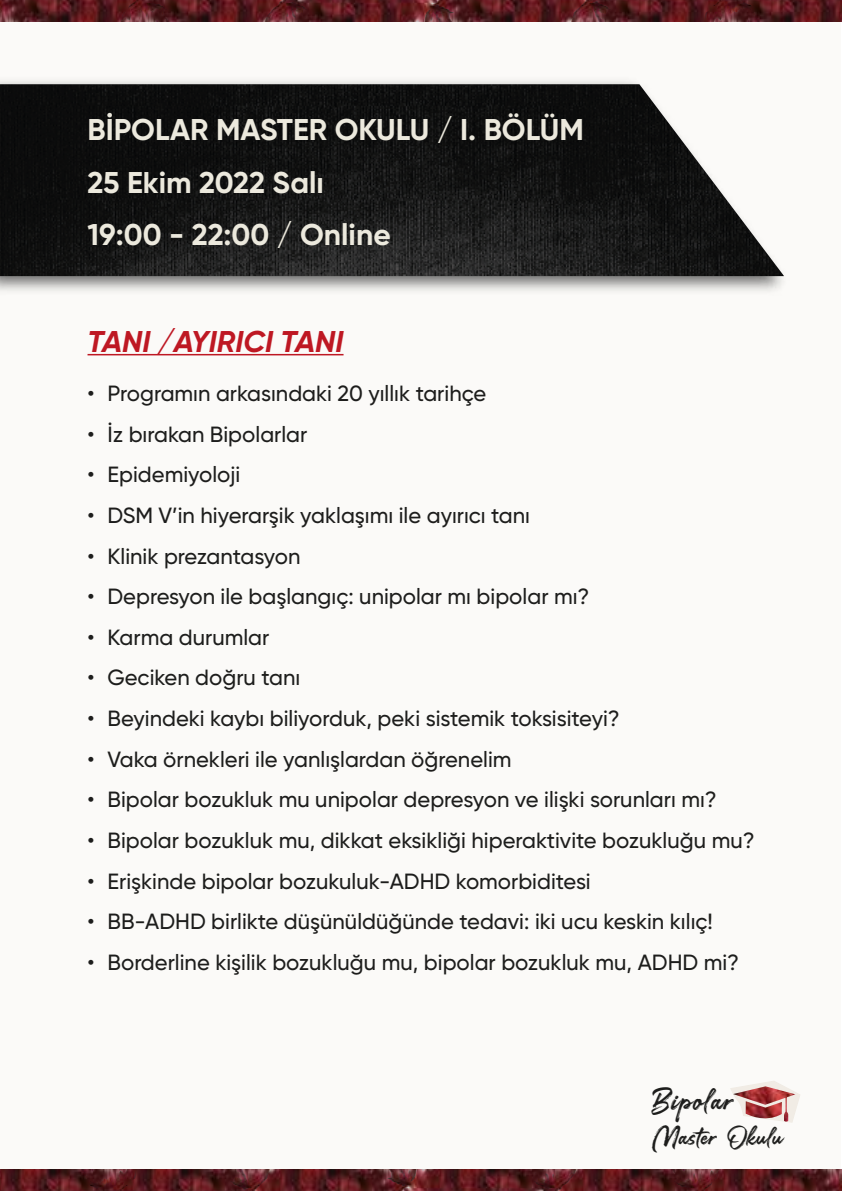
<style>
.page{position:relative;width:842px;height:1191px;background:#fff}
.page>*{position:absolute;margin:0;border:0;box-sizing:border-box;transform-origin:0 0}
.t1{font:37.4px "Darkline";letter-spacing:.02em;color:#1d1d1c}
.t2{font:30.8px "Darkline";color:#1d1d1c}
.t3{font:700 30px/52.6px "Gilroy";color:#ece9dd}
.t4{font:italic 700 30px "Gilroy";color:#be1823}
.t5{font:500 22px "Gilroy";color:#1d1d1c}
</style>
<div class="page">
<div style="left:0;top:1px;width:841px;height:1189px;background:#fbfaf8"></div>
<img style="left:0;top:84px;width:784px;height:192px">
<hr style="left:88px;top:354px;width:256px;height:1px;background:#be1823">
<img style="left:198px;top:0;width:66px;height:22px">
<img style="left:264px;top:0;width:159px;height:22px">
<img style="left:423px;top:0;width:148px;height:22px">
<img style="left:571px;top:0;width:132px;height:22px">
<img style="left:703px;top:0;width:138px;height:22px">
<img style="left:0;top:0;width:198px;height:22px">
<img style="left:0;top:1081px;width:842px;height:110px">
<h3 class="t3" style="left:88px;top:103px;width:498px">BİPOLAR MASTER OKULU / I. BÖLÜM<br>25 Ekim 2022 Salı<br>19:00 - 22:00 / Online</h3>
<h3 class="t4" style="left:88px;top:322px;width:257px">TANI /AYIRICI TANI</h3>
<p class="t5" style="left:88px;top:380px;width:400px">• Programın arkasındaki 20 yıllık tarihçe</p>
<p class="t5" style="left:88px;top:420px;width:221px">• İz bırakan Bipolarlar</p>
<p class="t5" style="left:88px;top:461px;width:154px">• Epidemiyoloji</p>
<p class="t5" style="left:88px;top:501px;width:444px">• DSM V’in hiyerarşik yaklaşımı ile ayırıcı tanı</p>
<p class="t5" style="left:88px;top:542px;width:214px">• Klinik prezantasyon</p>
<p class="t5" style="left:88px;top:583px;width:503px">• Depresyon ile başlangıç: unipolar mı bipolar mı?</p>
<p class="t5" style="left:88px;top:623px;width:183px">• Karma durumlar</p>
<p class="t5" style="left:88px;top:664px;width:214px">• Geciken doğru tanı</p>
<p class="t5" style="left:88px;top:705px;width:534px">• Beyindeki kaybı biliyorduk, peki sistemik toksisiteyi?</p>
<p class="t5" style="left:88px;top:745px;width:425px">• Vaka örnekleri ile yanlışlardan öğrenelim</p>
<p class="t5" style="left:88px;top:786px;width:631px">• Bipolar bozukluk mu unipolar depresyon ve ilişki sorunları mı?</p>
<p class="t5" style="left:88px;top:826px;width:668px">• Bipolar bozukluk mu, dikkat eksikliği hiperaktivite bozukluğu mu?</p>
<p class="t5" style="left:88px;top:867px;width:505px">• Erişkinde bipolar bozukuluk-ADHD komorbiditesi</p>
<p class="t5" style="left:88px;top:908px;width:627px">• BB-ADHD birlikte düşünüldüğünde tedavi: iki ucu keskin kılıç!</p>
<p class="t5" style="left:88px;top:948px;width:653px">• Borderline kişilik bozukluğu mu, bipolar bozukluk mu, ADHD mi?</p>
<h1 class="t1" style="left:651px;top:1077px;width:85px">Bipolar</h1>
<h2 class="t2" style="left:651px;top:1118px;width:134px">Master Okulu</h2>
</div>
